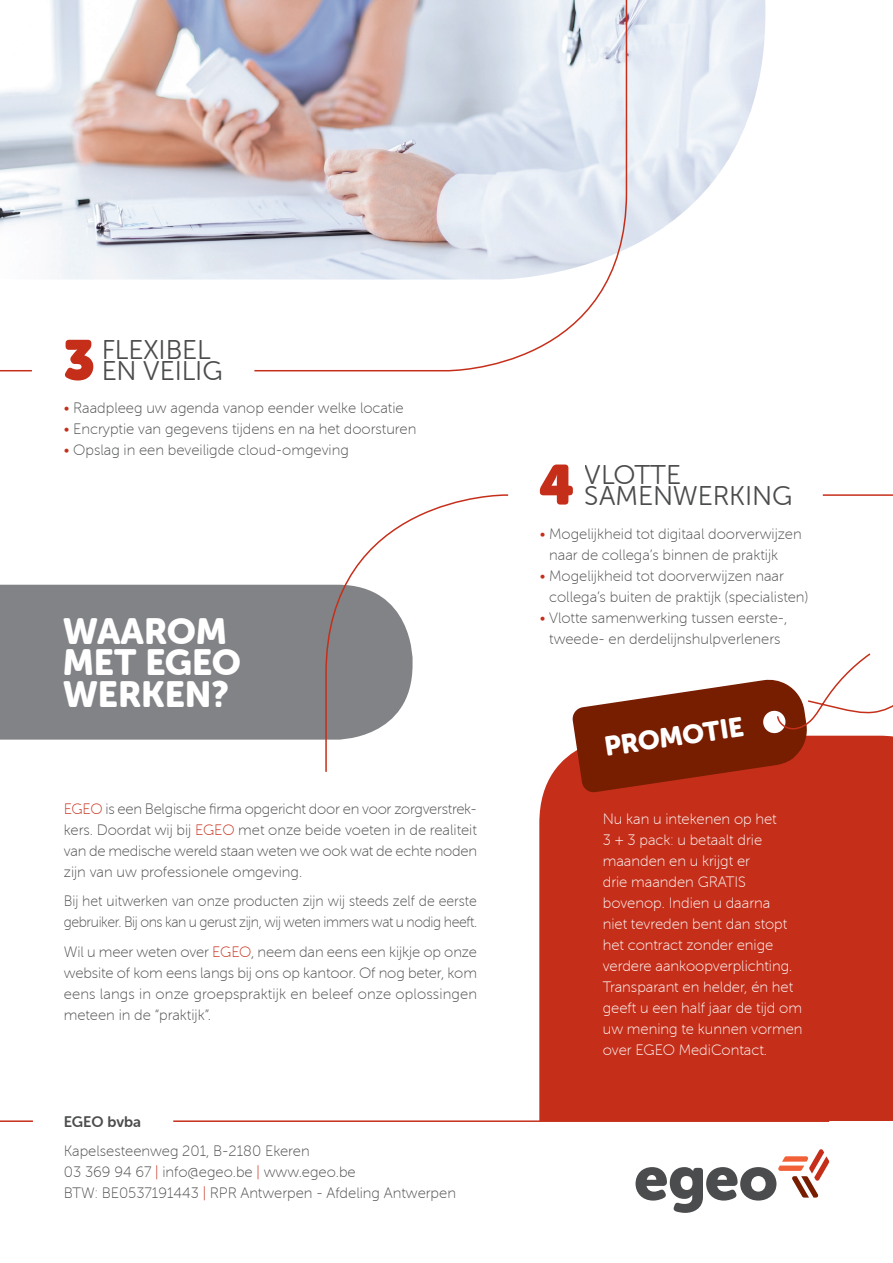
<style>
.page{position:relative;width:893px;height:1263px;background:#fff}
.page>*{position:absolute;margin:0;border:0;box-sizing:border-box;transform-origin:0 0}
.t1{font:36px/31.5px "Museo Sans Rounded 900";color:#fff}
.t2{font:27px/21px "Museo Sans Rounded 300";color:#4b4c4d}
.t3{font:27px "Museo Sans Rounded 900";color:#fff}
.t4{font:15px/21px "Museo Sans Rounded 100";color:#4b4c4d}
.t5{font:15px/21px "Museo Sans Rounded 100";color:#fff}
.t6{font:15px/21px "Museo Sans Rounded 100";letter-spacing:-.02em;color:#4b4c4d;scale:.95 1}
.t7{font:15px "Museo Sans Rounded 700";color:#4b4c4d}
.s1{font-family:"Museo Sans Rounded";font-size:55.65px;color:#c52f1a}
.s2{color:#c52f1a}
</style>
<div class="page">
<img style="left:0;top:0;width:765px;height:279px">
<div style="left:539px;top:753px;width:354px;height:369px;background:#c52f1a"></div>
<hr style="left:173px;top:1120px;width:656px;height:2px;background:#c52f1a">
<hr style="left:0;top:1120px;width:33px;height:2px;background:#c52f1a">
<svg style="left:635px;top:1149px;width:194px;height:64px"></svg>
<div style="left:0;top:585px;width:325px;height:155px;background:#818386"></div>
<hr style="left:823px;top:494px;width:70px;height:2px;background:#c52f1a">
<svg style="left:253px;top:0;width:375px;height:372px"></svg>
<svg style="left:325px;top:494px;width:184px;height:278px"></svg>
<svg style="left:0;top:370px;width:32px;height:2px"></svg>
<svg style="left:572px;top:653px;width:321px;height:140px"></svg>
<h2 class="t2" style="left:101px;top:339px;width:123px;text-indent:-38px"><span class="s1">3</span> FLEXIBEL<br>EN VEILIG</h2>
<p class="t4" style="left:64px;top:398px;width:341px"><span class="s2">•</span> Raadpleeg uw agenda vanop eender welke locatie</p>
<p class="t4" style="left:64px;top:419px;width:354px"><span class="s2">•</span> Encryptie van gegevens tijdens en na het doorsturen</p>
<p class="t4" style="left:64px;top:440px;width:287px"><span class="s2">•</span> Opslag in een beveiligde cloud-omgeving</p>
<h1 class="t1" style="left:63px;top:615px;width:180px">WAAROM<br>MET EGEO<br>WERKEN?</h1>
<p class="t4" style="left:64px;top:798px;width:415px;text-align:justify"><span class="s2">EGEO</span> is een Belgische firma opgericht door en voor zorgverstrek&shy;kers. Doordat wij bij <span class="s2">EGEO</span> met onze beide voeten in de realiteit van de medische wereld staan weten we ook wat de echte noden zijn van uw professionele omgeving.</p>
<p class="t6" style="left:64px;top:891px;width:437px">Bij het uitwerken van onze producten zijn wij steeds zelf de eerste gebruiker. Bij ons kan u gerust zijn, wij weten immers wat u nodig heeft.</p>
<p class="t4" style="left:64px;top:941px;width:415px;text-align:justify">Wil u meer weten over <span class="s2">EGEO</span>, neem dan eens een kijkje op onze website of kom eens langs bij ons op kantoor. Of nog beter, kom eens langs in onze groepspraktijk en beleef onze oplossingen meteen in de “praktijk”.</p>
<p class="t7" style="left:64px;top:1113px;width:79px">EGEO bvba</p>
<p class="t4" style="left:64px;top:1141px;width:394px">Kapelsesteenweg 201, B-2180 Ekeren<br>03 369 94 67 <span class="s2">|</span> info@egeo.be <span class="s2">|</span> www.egeo.be<br>BTW: BE0537191443 <span class="s2">|</span> RPR Antwerpen - Afdeling Antwerpen</p>
<h2 class="t2" style="left:585px;top:464px;width:209px;text-indent:-45px"><span class="s1">4</span> VLOTTE<br>SAMENWERKING</h2>
<p class="t4" style="left:549px;top:523px;width:254px;text-indent:-9px"><span class="s2">•</span> Mogelijkheid tot digitaal doorverwijzen naar de collega’s binnen de praktijk</p>
<p class="t4" style="left:549px;top:565px;width:261px;text-indent:-9px"><span class="s2">•</span> Mogelijkheid tot doorverwijzen naar collega’s buiten de praktijk (specialisten)</p>
<p class="t4" style="left:540px;top:607px;width:249px;text-align:center"><span class="s2">•</span> Vlotte samenwerking tussen eerste-, tweede- en derdelijnshulpverleners</p>
<h2 class="t3" style="left:602px;top:732px;width:142px;rotate:-9deg">PROMOTIE</h2>
<p class="t5" style="left:603px;top:809px;width:201px">Nu kan u intekenen op het<br>3 + 3 pack: u betaalt drie maanden en u krijgt er<br>drie maanden GRATIS bovenop. Indien u daarna<br>niet tevreden bent dan stopt het contract zonder enige verdere aankoopverplichting.<br>Transparant en helder, én het geeft u een half jaar de tijd om uw mening te kunnen vormen over EGEO MediContact.</p>
</div>
